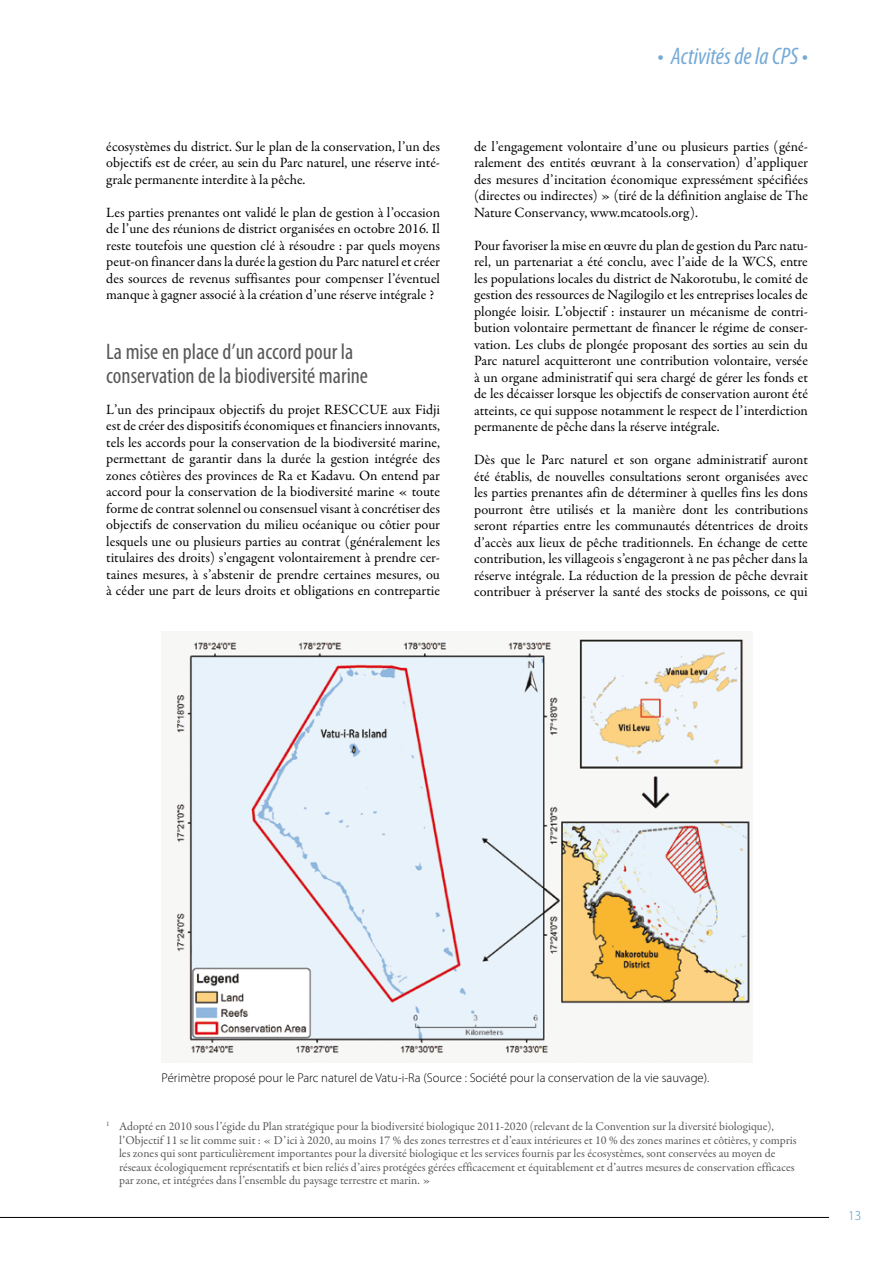
<style>
.page{position:relative;width:893px;height:1263px;background:#fff}
.page>*{position:absolute;margin:0;border:0;box-sizing:border-box;transform-origin:0 0}
.t1{font:italic condensed 24px "Myriad Pro";color:#75a9d6}
.VF-Heading_1{font:condensed 22.5px/24px "Myriad Pro";color:#58585a}
.VF-body_9_5{font:14.25px/16.5px "Garamond Premr Pro";letter-spacing:-.005em;color:#000;text-align:justify}
.t2{font:300 13.5px "Myriad Pro";color:#4394cc}
.VF-Caption_Figure{font:300 12.75px "Myriad Pro";color:#000}
.footnotes{font:12px/13.5px "Garamond Premr Pro";color:#58585a}
</style>
<div class="page">
<hr style="left:0;top:1217px;width:829px;height:1px;background:#000">
<img style="left:174px;top:639px;width:576px;height:415px">
<p class="VF-body_9_5" style="left:106px;top:138px;width:335px">écosystèmes du district. Sur le plan de la conservation, l’un des objectifs est de créer, au sein du Parc naturel, une réserve inté&shy;grale permanente interdite à la pêche.</p>
<p class="VF-body_9_5" style="left:106px;top:204px;width:335px">Les parties prenantes ont validé le plan de gestion à l’occasion de l’une des réunions de district organisées en octobre 2016. Il reste toutefois une question clé à résoudre : par quels moyens peut-on financer dans la durée la gestion du Parc naturel et créer des sources de revenus suffisantes pour compenser l’éventuel manque à gagner associé à la création d’une réserve intégrale ?</p>
<p class="VF-Heading_1" style="left:106px;top:339px;width:263px">La mise en place d’un accord pour la conservation de la biodiversité marine</p>
<p class="VF-body_9_5" style="left:106px;top:401px;width:335px">L’un des principaux objectifs du projet RESCCUE aux Fidji est de créer des dispositifs économiques et financiers innovants, tels les accords pour la conservation de la biodiversité marine, permettant de garantir dans la durée la gestion intégrée des zones côtières des provinces de Ra et Kadavu. On entend par accord pour la conservation de la biodiversité marine « toute forme de contrat solennel ou consensuel visant à concrétiser des objectifs de conservation du milieu océanique ou côtier pour lesquels une ou plusieurs parties au contrat (généralement les titulaires des droits) s’engagent volontairement à prendre cer&shy;taines mesures, à s’abstenir de prendre certaines mesures, ou à céder une part de leurs droits et obligations en contrepartie</p>
<h1 class="t1" style="left:657px;top:41px;width:152px">• Activités de la CPS •</h1>
<p class="VF-body_9_5" style="left:474px;top:138px;width:335px">de l’engagement volontaire d’une ou plusieurs parties (géné&shy;ralement des entités œuvrant à la conservation) d’appliquer des mesures d’incitation économique expressément spécifiées (directes ou indirectes) » (tiré de la définition anglaise de The Nature Conservancy, www.mcatools.org).</p>
<p class="VF-body_9_5" style="left:474px;top:237px;width:335px">Pour favoriser la mise en œuvre du plan de gestion du Parc natu&shy;rel, un partenariat a été conclu, avec l’aide de la WCS, entre les populations locales du district de Nakorotubu, le comité de gestion des ressources de Nagilogilo et les entreprises locales de plongée loisir. L’objectif : instaurer un mécanisme de contri&shy;bution volontaire permettant de financer le régime de conser&shy;vation. Les clubs de plongée proposant des sorties au sein du Parc naturel acquitteront une contribution volontaire, versée à un organe administratif qui sera chargé de gérer les fonds et de les décaisser lorsque les objectifs de conservation auront été atteints, ce qui suppose notamment le respect de l’interdiction permanente de pêche dans la réserve intégrale.</p>
<p class="VF-body_9_5" style="left:474px;top:452px;width:335px">Dès que le Parc naturel et son organe administratif auront été établis, de nouvelles consultations seront organisées avec les parties prenantes afin de déterminer à quelles fins les dons pourront être utilisés et la manière dont les contributions seront réparties entre les communautés détentrices de droits d’accès aux lieux de pêche traditionnels. En échange de cette contribution, les villageois s’engageront à ne pas pêcher dans la réserve intégrale. La réduction de la pression de pêche devrait contribuer à préserver la santé des stocks de poissons, ce qui</p>
<p class="VF-Caption_Figure" style="left:162px;top:1070px;width:549px">Périmètre proposé pour le Parc naturel de Vatu-i-Ra (Source : Société pour la conservation de la vie sauvage).</p>
<p class="footnotes" style="left:119px;top:1120px;width:679px;text-indent:-13px"><sup>1</sup> Adopté en 2010 sous l’égide du Plan stratégique pour la biodiversité biologique 2011-2020 (relevant de la Convention sur la diversité biologique), l’Objectif 11 se lit comme suit : « D’ici à 2020, au moins 17 % des zones terrestres et d’eaux intérieures et 10 % des zones marines et côtières, y compris les zones qui sont particulièrement importantes pour la diversité biologique et les services fournis par les écosystèmes, sont conservées au moyen de réseaux écologiquement représentatifs et bien reliés d’aires protégées gérées efficacement et équitablement et d’autres mesures de conservation efficaces par zone, et intégrées dans l’ensemble du paysage terrestre et marin. »</p>
<p class="t2" style="left:848px;top:1207px;width:15px">13</p>
</div>
